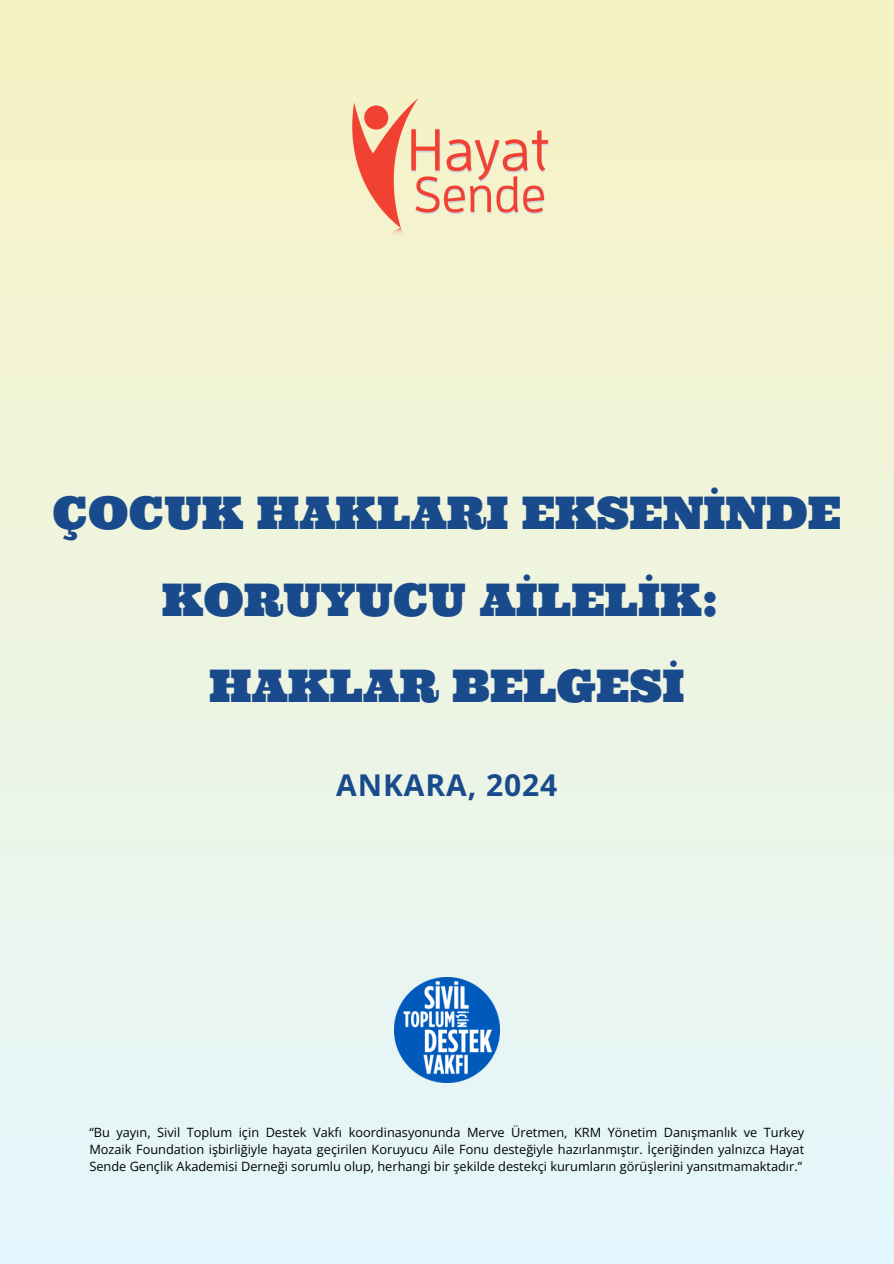
<style>
.page{position:relative;width:894px;height:1264px;background:#fff}
.page>*{position:absolute;margin:0;border:0;box-sizing:border-box;transform-origin:0 0}
.t1{font:45px/86.7px "Ultra";color:#194a8c;text-align:center}
.t2{font:700 30px "Open Sans";letter-spacing:.03em;color:#194a8c}
.t3{font:12.75px/17.1px "Open Sans";color:#000;text-align:justify}
</style>
<div class="page">
<div style="left:0;top:0;width:893px;height:1263px;background:linear-gradient(to bottom,#f7f2c3,#e4f6fe)"></div>
<img style="left:322px;top:78px;width:249px;height:188px">
<img style="left:394px;top:977px;width:105px;height:105px">
<h1 class="t1" style="left:53px;top:469px;width:789px">ÇOCUK HAKLARI EKSENİNDE<br>KORUYUCU AİLELİK:<br>HAKLAR BELGESİ</h1>
<p class="t2" style="left:336px;top:764px;width:222px">ANKARA, 2024</p>
<p class="t3" style="left:89px;top:1123px;width:716px">“Bu yayın, Sivil Toplum için Destek Vakfı koordinasyonunda Merve Üretmen, KRM Yönetim Danışmanlık ve Turkey Mozaik Foundation işbirliğiyle hayata geçirilen Koruyucu Aile Fonu desteğiyle hazırlanmıştır. İçeriğinden yalnızca Hayat Sende Gençlik Akademisi Derneği sorumlu olup, herhangi bir şekilde destekçi kurumların görüşlerini yansıtmamaktadır.”</p>
</div>
